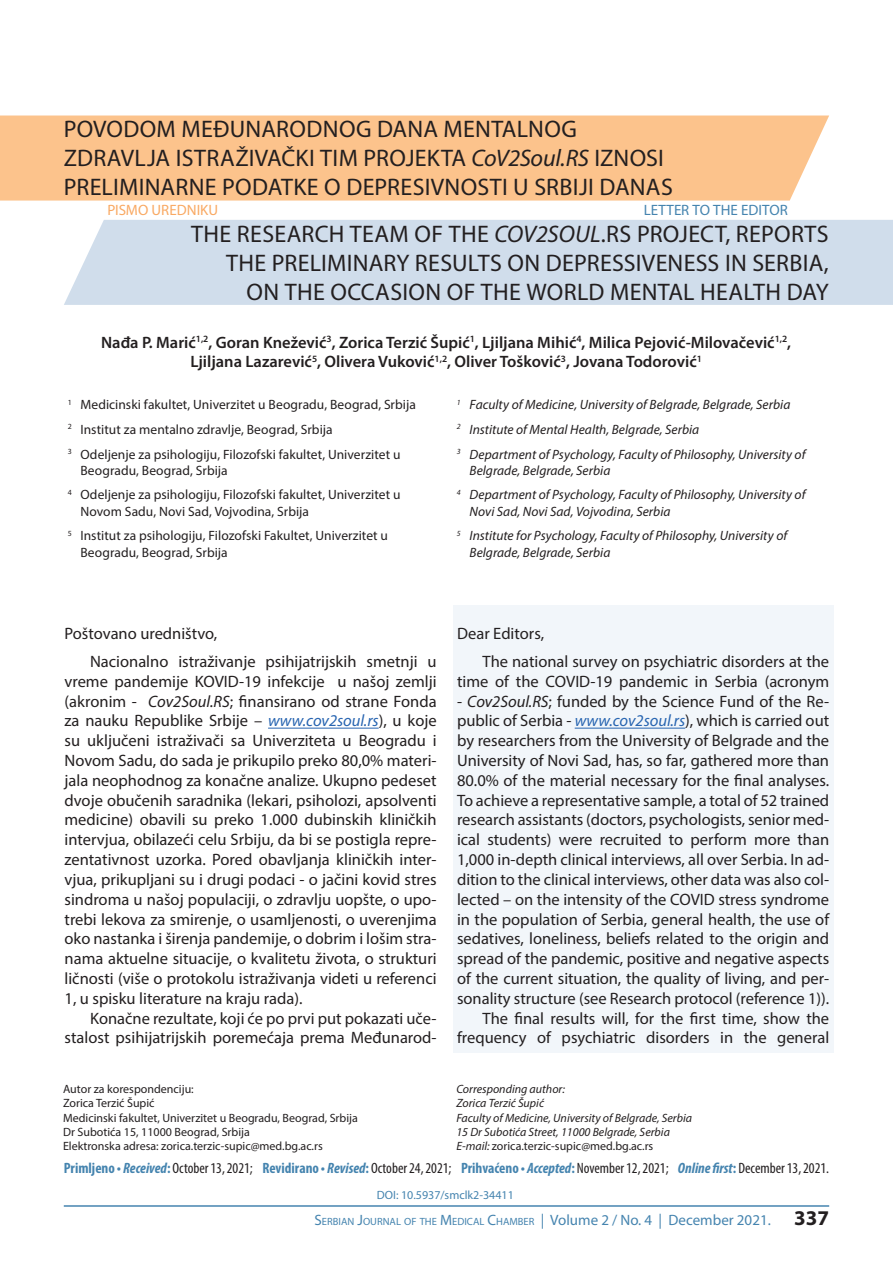
<style>
.page{position:relative;width:893px;height:1263px;background:#fff}
.page>*{position:absolute;margin:0;border:0;box-sizing:border-box;transform-origin:0 0}
.t1{font:24px/28.8px "Myriad Pro";letter-spacing:.015em;color:#231f20;text-align:right}
.t2{font:16.5px/19.8px "Myriad Pro";color:#231f20}
.t3{font:600 16.5px/19.8px "Myriad Pro";color:#231f20;text-align:center}
.t4{font:condensed 15px "Myriad Pro";color:#231f20}
.t5{font:15px "Myriad Pro";color:#4584af}
.t6{font:15px "Myriad Pro";color:#f9a963}
.t7{font:italic 13.5px/24.8px "Myriad Pro";letter-spacing:.005em;color:#231f20}
.t8{font:13.5px/24.8px "Myriad Pro";letter-spacing:.005em;color:#231f20}
.t9{font:12px/14.4px "Myriad Pro";color:#231f20}
.t10{font:italic 12px/14.4px "Myriad Pro";color:#231f20}
.t11{font:12px "Myriad Pro";color:#4584af}
.t12{font:10.5px "Myriad Pro";color:#4584af}
.s1{font-style:italic}
.s2{font-style:italic;color:#2865b1}
.s3{font-style:normal}
.s4{font-weight:700;color:#4584af}
.s5{font-weight:700;font-style:italic;color:#4584af}
.s6{font-size:15px}
.s7{font-weight:700;font-size:21px;color:#231f20}
</style>
<div class="page">
<hr style="left:64px;top:1205px;width:765px;height:2px;background:#4584af">
<div style="left:0;top:116px;width:829px;height:85px;background:#fcc38c"></div>
<div style="left:64px;top:220px;width:829px;height:85px;background:#d0ddeb"></div>
<div style="left:453px;top:605px;width:381px;height:448px;background:#f2f6fa"></div>
<hr style="left:268px;top:728px;width:111px;height:1px;background:#2865b1">
<hr style="left:575px;top:728px;width:110px;height:1px;background:#2865b1">
<h1 class="t1" style="left:64px;top:114px;width:611px;text-align:left">POVODOM MEĐUNARODNOG DANA MENTALNOG<br>ZDRAVLJA ISTRAŽIVAČKI TIM PROJEKTA <span class="s1">CoV2Soul.RS</span> IZNOSI<br>PRELIMINARNE PODATKE O DEPRESIVNOSTI U SRBIJI DANAS</h1>
<p class="t6" style="left:107px;top:200px;width:54px">PISMO UREDNIKU</p>
<p class="t5" style="left:644px;top:200px;width:16px">LETTER</p>
<p class="t5" style="left:692px;top:200px;width:30px">TO THE</p>
<p class="t5" style="left:741px;top:200px;width:9px">EDITOR</p>
<h1 class="t1" style="left:191px;top:219px;width:639px">THE RESEARCH TEAM OF THE <span class="s1">COV2SOUL</span>.RS PROJECT, REPORTS<br>THE PRELIMINARY RESULTS ON DEPRESSIVENESS IN SERBIA,<br>ON THE OCCASION OF THE WORLD MENTAL HEALTH DAY</h1>
<p class="t3" style="left:101px;top:332px;width:691px">Nađa P. Marić<sup>1,2</sup>, Goran Knežević<sup>3</sup>, Zorica Terzić Šupić<sup>1</sup>, Ljiljana Mihić<sup>4</sup>, Milica Pejović-Milovačević<sup>1,2</sup>,<br>Ljiljana Lazarević<sup>5</sup>, Olivera Vuković<sup>1,2</sup>, Oliver Tošković<sup>3</sup>, Jovana Todorović<sup>1</sup></p>
<p class="t8" style="left:68px;top:392px;width:350px"><sup>1</sup> Medicinski fakultet, Univerzitet u Beogradu, Beograd, Srbija<br><sup>2</sup> Institut za mentalno zdravlje, Beograd, Srbija<br><sup>3</sup> Odeljenje za psihologiju, Filozofski fakultet, Univerzitet u</p>
<p class="t8" style="left:68px;top:458px;width:334px;text-indent:13px">Beogradu, Beograd, Srbija<br><sup>4</sup> Odeljenje za psihologiju, Filozofski fakultet, Univerzitet u</p>
<p class="t8" style="left:68px;top:498px;width:322px;text-indent:13px">Novom Sadu, Novi Sad, Vojvodina, Srbija<br><sup>5</sup> Institut za psihologiju, Filozofski Fakultet, Univerzitet u</p>
<p class="t8" style="left:80px;top:539px;width:149px">Beogradu, Beograd, Srbija</p>
<p class="t7" style="left:457px;top:392px;width:350px"><sup>1</sup> Faculty of Medicine, University of Belgrade, Belgrade, Serbia<br><sup>2</sup> Institute of Mental Health, Belgrade, Serbia<br><sup>3</sup> Department of Psychology, Faculty of Philosophy, University of</p>
<p class="t7" style="left:457px;top:458px;width:350px;text-indent:13px">Belgrade, Belgrade, Serbia<br><sup>4</sup> Department of Psychology, Faculty of Philosophy, University of</p>
<p class="t7" style="left:457px;top:498px;width:332px;text-indent:13px">Novi Sad, Novi Sad, Vojvodina, Serbia<br><sup>5</sup> Institute for Psychology, Faculty of Philosophy, University of</p>
<p class="t7" style="left:470px;top:539px;width:142px">Belgrade, Belgrade, Serbia</p>
<p class="t2" style="left:90px;top:619px;width:348px;line-height:28.3px;text-indent:-26px">Poštovano uredništvo,<br>Nacionalno istraživanje psihijatrijskih smetnji u</p>
<p class="t2" style="left:65px;top:671px;width:374px;text-align:justify">vreme pandemije KOVID-19 infekcije u našoj zemlji (akronim - <span class="s1">Cov2Soul.RS</span>; finansirano od strane Fonda za nauku Republike Srbije – <span class="s2">www.cov2soul.rs</span>), u koje su uključeni istraživači sa Univerziteta u Beogradu i Novom Sadu, do sada je prikupilo preko 80,0% materi&shy;jala neophodnog za konačne analize. Ukupno pedeset dvoje obučenih saradnika (lekari, psiholozi, apsolventi medicine) obavili su preko 1.000 dubinskih kliničkih intervjua, obilazeći celu Srbiju, da bi se postigla repre&shy;zentativnost uzorka. Pored obavljanja kliničkih inter&shy;vjua, prikupljani su i drugi podaci - o jačini kovid stres sindroma u našoj populaciji, o zdravlju uopšte, o upo&shy;trebi lekova za smirenje, o usamljenosti, o uverenjima oko nastanka i širenja pandemije, o dobrim i lošim stra&shy;nama aktuelne situacije, o kvalitetu života, o strukturi ličnosti (više o protokolu istraživanja videti u referenci 1, u spisku literature na kraju rada).</p>
<p class="t2" style="left:65px;top:1008px;width:374px;text-align:right">Konačne rezultate, koji će po prvi put pokazati uče&shy;stalost psihijatrijskih poremećaja prema Međunarod-</p>
<p class="t2" style="left:483px;top:619px;width:348px;line-height:28.3px;text-indent:-26px">Dear Editors,<br>The national survey on psychiatric disorders at the</p>
<p class="t2" style="left:457px;top:671px;width:374px">time of the COVID-19 pandemic in Serbia (acronym</p>
<p class="t2" style="left:457px;top:691px;width:374px;text-align:right">- <span class="s1">Cov2Soul.RS</span>; funded by the Science Fund of the Re&shy;public of Serbia - <span class="s2">www.cov2soul.rs</span>), which is carried out by researchers from the University of Belgrade and the University of Novi Sad, has, so far, gathered more than 80.0% of the material necessary for the final analyses.<br>To achieve a representative sample, a total of 52 trained research assistants (doctors, psychologists, senior med&shy;ical students) were recruited to perform more than 1,000 in-depth clinical interviews, all over Serbia. In ad&shy;dition to the clinical interviews, other data was also col&shy;lected – on the intensity of the COVID stress syndrome in the population of Serbia, general health, the use of sedatives, loneliness, beliefs related to the origin and spread of the pandemic, positive and negative aspects of the current situation, the quality of living, and per&shy;sonality structure (see Research protocol (reference 1)).<br>The final results will, for the first time, show the frequency of psychiatric disorders in the general</p>
<p class="t9" style="left:63px;top:1081px;width:296px">Autor za korespondenciju:<br>Zorica Terzić Šupić<br>Medicinski fakultet, Univerzitet u Beogradu, Beograd, Srbija Dr Subotića 15, 11000 Beograd, Srbija<br>Elektronska adresa: zorica.terzic-supic@med.bg.ac.rs</p>
<p class="t10" style="left:456px;top:1081px;width:237px">Corresponding author:<br>Zorica Terzić Šupić<br>Faculty of Medicine, University of Belgrade, Serbia 15 Dr Subotića Street, 11000 Belgrade, Serbia E-mail: <span class="s3">zorica.terzic-supic@med.bg.ac.rs</span></p>
<p class="t4" style="left:64px;top:1159px;width:767px"><span class="s4">Primljeno •</span> <span class="s5">Received</span><span class="s4">:</span> October 13, 2021; <span class="s4">Revidirano •</span> <span class="s5">Revised</span><span class="s4">:</span> October 24, 2021; <span class="s4">Prihvaćeno •</span> <span class="s5">Accepted</span><span class="s4">:</span> November 12, 2021; <span class="s5">Online first</span><span class="s4">:</span> December 13, 2021.</p>
<p class="t11" style="left:377px;top:1187px;width:138px">DOI: 10.5937/smclk2-34411</p>
<p class="t12" style="left:315px;top:1215px;width:516px"><span class="s6">S</span>ERBIAN <span class="s6">J</span>OURNAL OF THE <span class="s6">M</span> EDICAL <span class="s6">C</span>HAMBER <span class="s6">| Volume 2 / No. 4 | December 2021.</span> <span class="s7">337</span></p>
</div>
